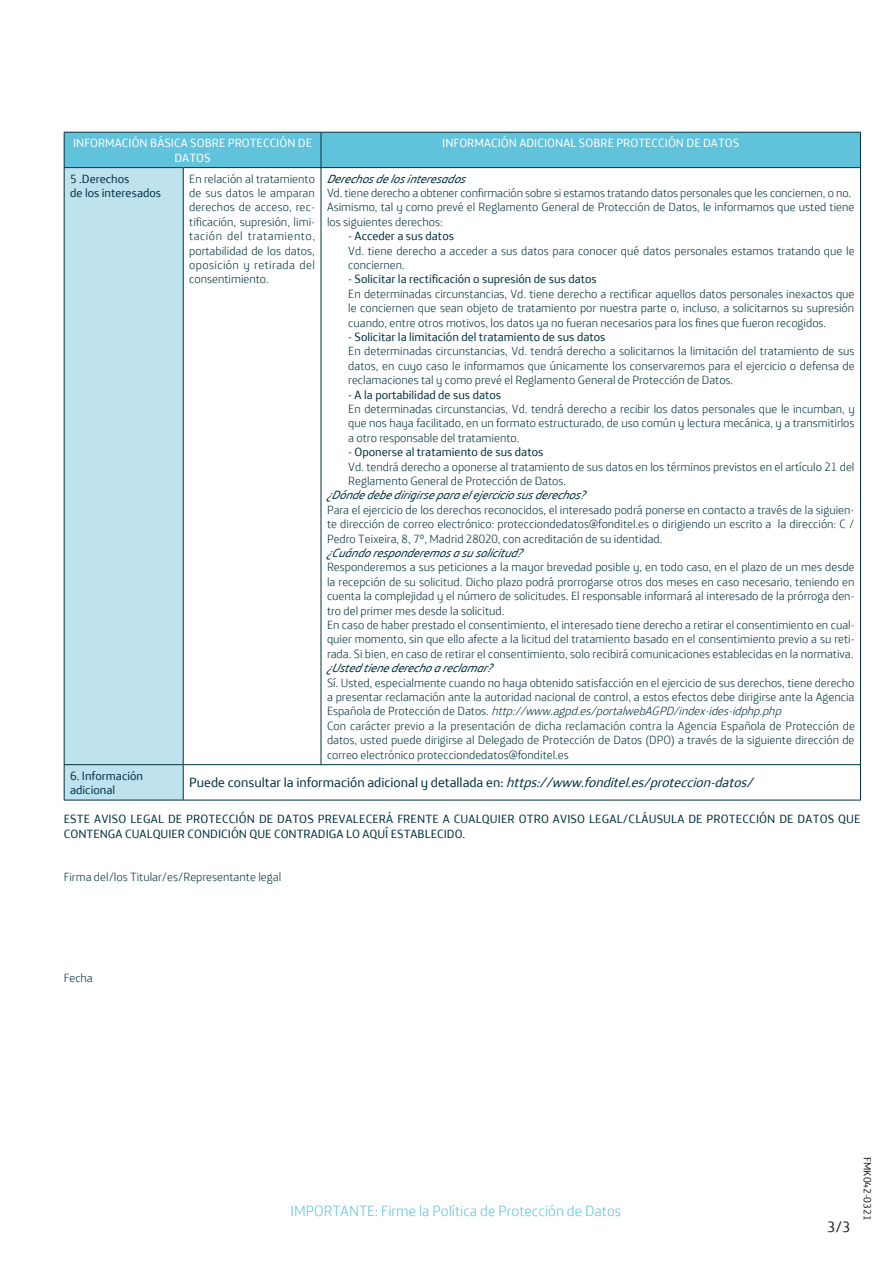
<style>
.page{position:relative;width:893px;height:1263px;background:#fff}
.page>*{position:absolute;margin:0;border:0;box-sizing:border-box;transform-origin:0 0}
.t1{font:300 15px "Telefonica Headline";color:#61c3db}
.t2{font:15px "Telefonica Text";color:#1d1d1b}
.t3{font:13.5px "Telefonica Text";color:#00313e}
.t4{font:300 12px/14.4px "Telefonica Headline";color:#00313e;text-align:justify}
.t5{font:12px/14.4px "Telefonica Text";color:#00313e}
.t6{font:italic 12px "Telefonica Text";color:#00313e}
.t7{font:12px/14.4px "Telefonica Text";color:#fff;text-align:center}
.t8{font:10.5px "Telefonica Text";color:#1d1d1b}
.s1{font-style:italic}
</style>
<div class="page">
<div style="left:65px;top:133px;width:795px;height:34px;background:#61c3db"></div>
<div style="left:65px;top:168px;width:118px;height:632px;background:#bee3ef"></div>
<hr style="left:64px;top:133px;width:1px;height:34px;background:#00313e">
<hr style="left:64px;top:132px;width:119px;height:1px;background:#00313e">
<hr style="left:183px;top:132px;width:138px;height:1px;background:#00313e">
<hr style="left:321px;top:132px;width:540px;height:1px;background:#00313e">
<hr style="left:321px;top:133px;width:1px;height:34px;background:#00313e">
<hr style="left:860px;top:133px;width:1px;height:34px;background:#00313e">
<hr style="left:64px;top:167px;width:119px;height:1px;background:#00313e">
<hr style="left:183px;top:167px;width:138px;height:1px;background:#00313e">
<hr style="left:321px;top:167px;width:540px;height:1px;background:#00313e">
<hr style="left:64px;top:168px;width:1px;height:596px;background:#00313e">
<hr style="left:183px;top:168px;width:1px;height:596px;background:#00313e">
<hr style="left:321px;top:168px;width:1px;height:596px;background:#00313e">
<hr style="left:860px;top:168px;width:1px;height:596px;background:#00313e">
<hr style="left:64px;top:765px;width:1px;height:35px;background:#00313e">
<hr style="left:64px;top:764px;width:119px;height:1px;background:#00313e">
<hr style="left:64px;top:800px;width:119px;height:1px;background:#00313e">
<hr style="left:183px;top:765px;width:1px;height:35px;background:#00313e">
<hr style="left:183px;top:764px;width:138px;height:1px;background:#00313e">
<hr style="left:321px;top:764px;width:540px;height:1px;background:#00313e">
<hr style="left:860px;top:765px;width:1px;height:35px;background:#00313e">
<hr style="left:183px;top:800px;width:138px;height:1px;background:#00313e">
<hr style="left:321px;top:800px;width:540px;height:1px;background:#00313e">
<p class="t7" style="left:73px;top:135px;width:241px">INFORMACIÓN BÁSICA SOBRE PROTECCIÓN DE<br>DATOS</p>
<p class="t7" style="left:442px;top:135px;width:298px">INFORMACIÓN ADICIONAL SOBRE PROTECCIÓN DE DATOS</p>
<p class="t5" style="left:70px;top:170px;width:93px">5 .Derechos<br>de los interesados</p>
<p class="t4" style="left:189px;top:170px;width:127px">En relación al tratamiento de sus datos le amparan derechos de acceso, rec&shy;tificación, supresión, limi&shy;tación del tratamiento, portabilidad de los datos, oposición y retirada del consentimiento.</p>
<p class="t6" style="left:327px;top:168px;width:145px">Derechosdelosinteresados</p>
<p class="t4" style="left:327px;top:184px;width:529px;text-align:left">Vd. tiene derecho a obtener confirmación sobre si estamos tratando datos personales que les conciernen, o no.<br>Asimismo, tal y como prevé el Reglamento General de Protección de Datos, le informamos que usted tiene los siguientes derechos:</p>
<p class="t5" style="left:348px;top:228px;width:107px">- Acceder a sus datos</p>
<p class="t4" style="left:348px;top:242px;width:508px">Vd. tiene derecho a acceder a sus datos para conocer qué datos personales estamos tratando que le conciernen.</p>
<p class="t5" style="left:348px;top:271px;width:250px">- Solicitar la rectificación o supresión de sus datos</p>
<p class="t4" style="left:348px;top:285px;width:508px">En determinadas circunstancias, Vd. tiene derecho a rectificar aquellos datos personales inexactos que le conciernen que sean objeto de tratamiento por nuestra parte o, incluso, a solicitarnos su supresión cuando, entre otros motivos, los datos ya no fueran necesarios para los fines que fueron recogidos.</p>
<p class="t5" style="left:348px;top:328px;width:259px">- Solicitar la limitación del tratamiento de sus datos</p>
<p class="t4" style="left:348px;top:343px;width:508px">En determinadas circunstancias, Vd. tendrá derecho a solicitarnos la limitación del tratamiento de sus datos, en cuyo caso le informamos que únicamente los conservaremos para el ejercicio o defensa de reclamaciones tal y como prevé el Reglamento General de Protección de Datos.</p>
<p class="t5" style="left:348px;top:386px;width:154px">- A la portabilidad de sus datos</p>
<p class="t4" style="left:348px;top:400px;width:508px">En determinadas circunstancias, Vd. tendrá derecho a recibir los datos personales que le incumban, y que nos haya facilitado, en un formato estructurado, de uso común y lectura mecánica, y a transmitirlos a otro responsable del tratamiento.</p>
<p class="t5" style="left:348px;top:444px;width:197px">- Oponerse al tratamiento de sus datos</p>
<p class="t4" style="left:348px;top:458px;width:508px">Vd. tendrá derecho a oponerse al tratamiento de sus datos en los términos previstos en el artículo 21 del<br>Reglamento General de Protección de Datos.</p>
<p class="t6" style="left:327px;top:485px;width:264px">¿ Dóndedebedirigirsep araelejerciciosusderechos?</p>
<p class="t4" style="left:327px;top:501px;width:529px">Para el ejercicio de los derechos reconocidos, el interesado podrá ponerse en contacto a través de la siguien&shy;te dirección de correo electrónico: protecciondedatos@fonditel.es o dirigiendo un escrito a la dirección: C / Pedro Teixeira, 8, 7º, Madrid 28020, con acreditación de su identidad.</p>
<p class="t6" style="left:327px;top:543px;width:201px">¿ Cuándoresponderemosasusolicitud?</p>
<p class="t4" style="left:327px;top:559px;width:529px;text-align:left">Responderemos a sus peticiones a la mayor brevedad posible y, en todo caso, en el plazo de un mes desde la recepción de su solicitud. Dicho plazo podrá prorrogarse otros dos meses en caso necesario, teniendo en cuenta la complejidad y el número de solicitudes. El responsable informará al interesado de la prórroga den&shy;tro del primer mes desde la solicitud.<br>En caso de haber prestado el consentimiento, el interesado tiene derecho a retirar el consentimiento en cual&shy;quier momento, sin que ello afecte a la licitud del tratamiento basado en el consentimiento previo a su reti&shy;rada. Si bien, en caso de retirar el consentimiento, solo recibirá comunicaciones establecidas en la normativa.</p>
<p class="t6" style="left:327px;top:658px;width:171px">¿ Ustedtienederechoareclamar?</p>
<p class="t4" style="left:327px;top:674px;width:529px;text-align:left">Sí. Usted, especialmente cuando no haya obtenido satisfacción en el ejercicio de sus derechos, tiene derecho a presentar reclamación ante la autoridad nacional de control, a estos efectos debe dirigirse ante la Agencia E s p a ñ o l a d e P r o t e c c i ó n d e D a t o s . <span class="s1">http://www.agpd.es/portalwebAGPD/index-ides-idphp.php<br></span>Con carácter previo a la presentación de dicha reclamación contra la Agencia Española de Protección de datos, usted puede dirigirse al Delegado de Protección de Datos (DPO) a través de la siguiente dirección de correo electrónico protecciondedatos@fonditel.es</p>
<p class="t5" style="left:70px;top:767px;width:74px">6. Información adicional</p>
<p class="t3" style="left:189px;top:771px;width:570px">Puede consultar la información adicional y detallada en: <span class="s1">https://www.fonditel.es/proteccion-datos/</span></p>
<p class="t5" style="left:64px;top:811px;width:798px">ESTE AVISO LEGAL DE PROTECCIÓN DE DATOS PREVALECERÁ FRENTE A CUALQUIER OTRO AVISO LEGAL/CLÁUSULA DE PROTECCIÓN DE DATOS QUE<br>CONTENGA CUALQUIER CONDICIÓN QUE CONTRADIGA LO AQUÍ ESTABLECIDO.</p>
<p class="t4" style="left:64px;top:868px;width:219px">Firma del/los Titular/es/Representante legal</p>
<p class="t4" style="left:64px;top:969px;width:31px">Fecha</p>
<p class="t1" style="left:290px;top:1199px;width:332px">IMPORTANTE: Firme la Política de Protección de Datos</p>
<p class="t2" style="left:827px;top:1214px;width:25px">3/3</p>
<p class="t8" style="left:876px;top:1157px;width:65px;rotate:90deg">FMK042-0321</p>
</div>
